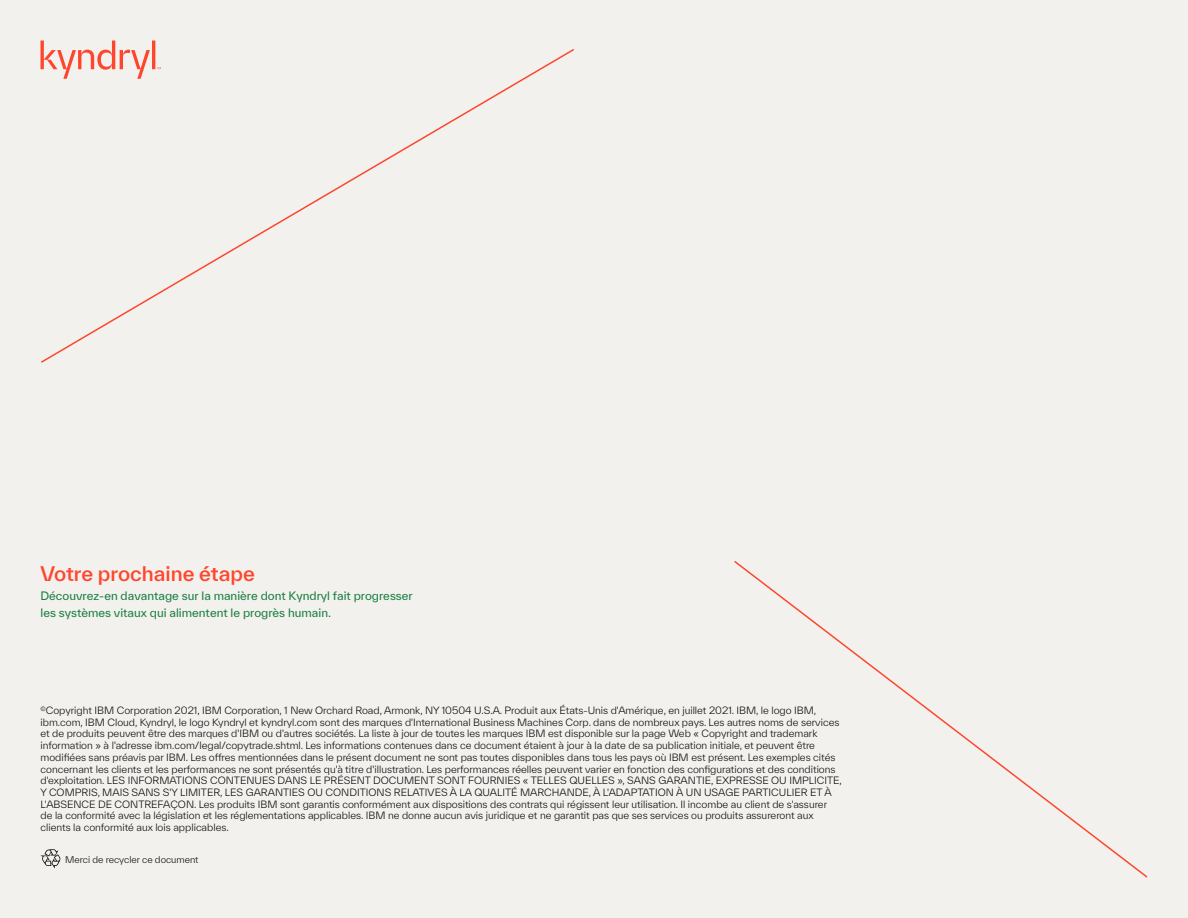
<style>
.page{position:relative;width:1188px;height:918px;background:#f2f1ee}
.page>*{position:absolute;margin:0;border:0;box-sizing:border-box;transform-origin:0 0}
.t1{font:500 19.5px "TWK Everett";color:#ff462d}
.t2{font:11.25px/16.5px "TWK Everett";color:#187e3f}
.Legal{font:300 9.75px/11.7px "TWK Everett";color:#000}
.t3{font:300 9px "TWK Everett";color:#000}
</style>
<div class="page">
<svg style="left:41px;top:49px;width:533px;height:314px"></svg>
<svg style="left:734px;top:561px;width:414px;height:317px"></svg>
<svg style="left:41px;top:849px;width:20px;height:19px"></svg>
<svg style="left:40px;top:40px;width:121px;height:39px"></svg>
<p class="t1" style="left:40px;top:560px;width:216px">Votre prochaine étape</p>
<p class="t2" style="left:40px;top:588px;width:374px">Découvrez-en davantage sur la manière dont Kyndryl fait progresser les systèmes vitaux qui alimentent le progrès humain.</p>
<p class="Legal" style="left:40px;top:704px;width:803px"><sup>©</sup>Copyright IBM Corporation 2021, IBM Corporation, 1 New Orchard Road, Armonk, NY 10504 U.S.A. Produit aux États-Unis d'Amérique, en juillet 2021. IBM, le logo IBM, ibm.com, IBM Cloud, Kyndryl, le logo Kyndryl et kyndryl.com sont des marques d'International Business Machines Corp. dans de nombreux pays. Les autres noms de services et de produits peuvent être des marques d'IBM ou d'autres sociétés. La liste à jour de toutes les marques IBM est disponible sur la page Web « Copyright and trademark information » à l'adresse ibm.com/legal/copytrade.shtml. Les informations contenues dans ce document étaient à jour à la date de sa publication initiale, et peuvent être modifiées sans préavis par IBM. Les offres mentionnées dans le présent document ne sont pas toutes disponibles dans tous les pays où IBM est présent. Les exemples cités concernant les clients et les performances ne sont présentés qu'à titre d'illustration. Les performances réelles peuvent varier en fonction des configurations et des conditions d'exploitation. LES INFORMATIONS CONTENUES DANS LE PRÉSENT DOCUMENT SONT FOURNIES « TELLES QUELLES », SANS GARANTIE, EXPRESSE OU IMPLICITE, Y COMPRIS, MAIS SANS S'Y LIMITER, LES GARANTIES OU CONDITIONS RELATIVES À LA QUALITÉ MARCHANDE, À L'ADAPTATION À UN USAGE PARTICULIER ET À L'ABSENCE DE CONTREFAÇON. Les produits IBM sont garantis conformément aux dispositions des contrats qui régissent leur utilisation. Il incombe au client de s'assurer<br>de la conformité avec la législation et les réglementations applicables. IBM ne donne aucun avis juridique et ne garantit pas que ses services ou produits assureront aux clients la conformité aux lois applicables.</p>
<p class="t3" style="left:65px;top:853px;width:135px">Merci de recycler ce document</p>
</div>
